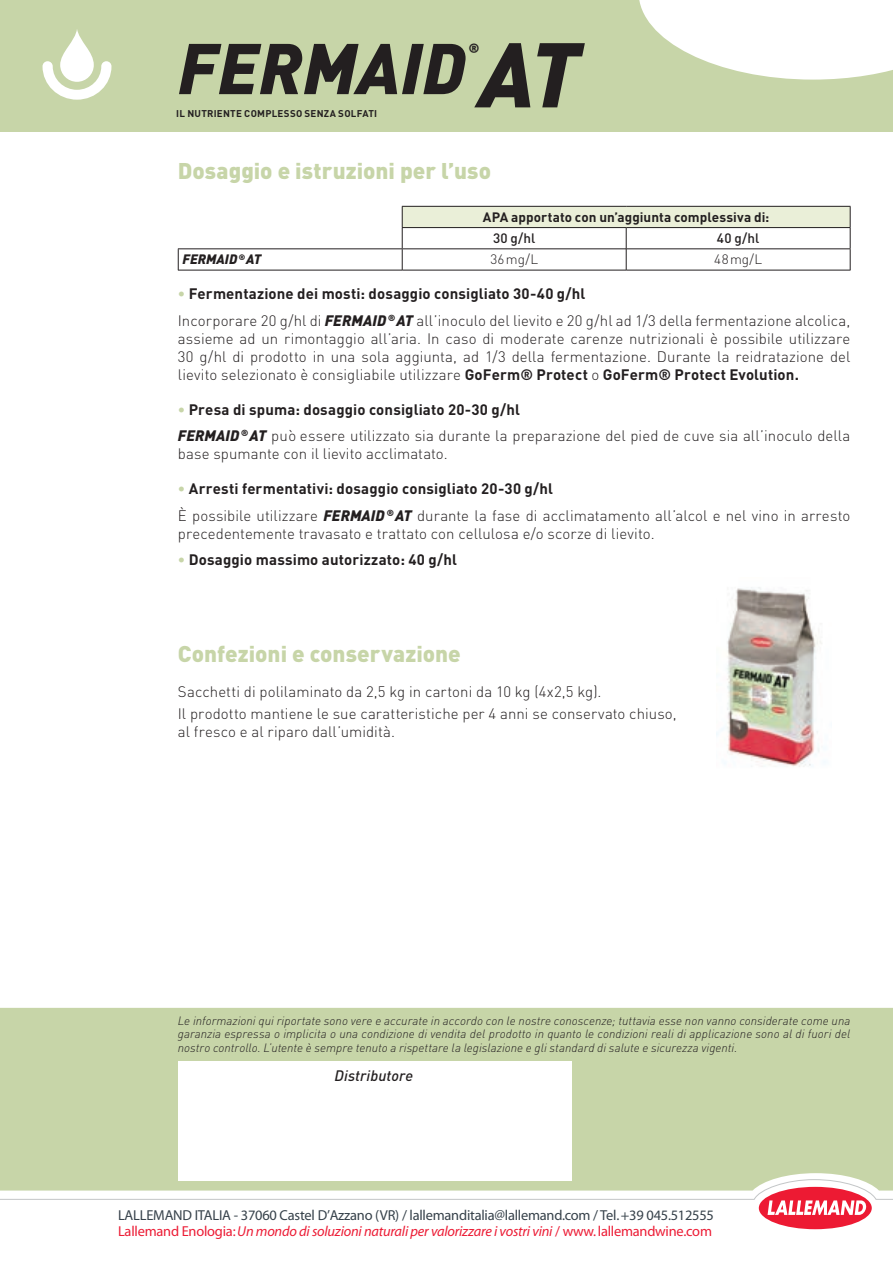
<style>
.page{position:relative;width:893px;height:1263px;background:#fff}
.page>*{position:absolute;margin:0;border:0;box-sizing:border-box;transform-origin:0 0}
.t1{font:italic 900 90.15px "DIN";color:#231f20}
.t2{font:italic 900 70.5px "DIN";color:#231f20}
.t3{font:900 22.5px "DIN";color:#c7d5a8}
.t4{font:300 15px/18px "DIN";letter-spacing:.005em;color:#231f20}
.t5{font:700 15px "DIN";letter-spacing:.01em;color:#231f20}
.t6{font:italic 500 15px "DIN";letter-spacing:.01em;color:#231f20}
.t7{font:14.4px/16px "Myriad";letter-spacing:-.015em;color:#36414a}
.t8{font:italic 900 13.65px "DIN";color:#231f20}
.t9{font:700 13.5px "DIN";letter-spacing:.005em;color:#231f20}
.t10{font:500 13.5px "DIN";letter-spacing:.005em;color:#231f20}
.t11{font:300 13.5px "DIN";letter-spacing:.03em;color:#231f20}
.t12{font:italic 900 13.5px "DIN";letter-spacing:-.005em;color:#231f20}
.t13{font:italic 300 12px/13.5px "DIN";color:#231f20;text-align:justify}
.t14{font:700 9.75px "DIN";letter-spacing:.025em;color:#231f20}
.s1{color:#c7d5a8}
.s2{font-weight:900;font-style:italic}
.s3{font-weight:700}
.s4{color:#ec1c35}
.s5{font-style:italic;color:#ec1c35}
</style>
<div class="page">
<div style="left:0;top:0;width:893px;height:132px;background:#c7d5a8"></div>
<div style="left:0;top:1008px;width:893px;height:171px;background:#c7d5a8"></div>
<div style="left:178px;top:1061px;width:393px;height:120px;background:#fff"></div>
<div style="left:402px;top:206px;width:448px;height:22px;background:#eaefd8"></div>
<hr style="left:402px;top:206px;width:224px;height:1px;background:#231f20">
<hr style="left:626px;top:206px;width:224px;height:1px;background:#231f20">
<hr style="left:402px;top:227px;width:224px;height:1px;background:#231f20">
<svg style="left:402px;top:207px;width:1px;height:63px"></svg>
<hr style="left:626px;top:227px;width:224px;height:1px;background:#231f20">
<hr style="left:178px;top:248px;width:224px;height:1px;background:#231f20">
<svg style="left:178px;top:249px;width:1px;height:21px"></svg>
<hr style="left:402px;top:248px;width:224px;height:1px;background:#231f20">
<hr style="left:626px;top:248px;width:224px;height:1px;background:#231f20">
<svg style="left:850px;top:207px;width:1px;height:63px"></svg>
<hr style="left:178px;top:270px;width:224px;height:1px;background:#231f20">
<hr style="left:402px;top:270px;width:224px;height:1px;background:#231f20">
<hr style="left:626px;top:270px;width:224px;height:1px;background:#231f20">
<svg style="left:626px;top:228px;width:1px;height:42px"></svg>
<img style="left:716px;top:587px;width:110px;height:180px">
<svg style="left:639px;top:0;width:254px;height:80px"></svg>
<svg style="left:60px;top:29px;width:34px;height:53px"></svg>
<svg style="left:43px;top:61px;width:68px;height:39px"></svg>
<div style="left:759px;top:1187px;width:113px;height:42px;background:#ed1a33;border-radius:50%"></div>
<svg style="left:0;top:1179px;width:893px;height:36px"></svg>
<p class="t1" style="left:479px;top:16px;width:102px">AT</p>
<p class="t2" style="left:178px;top:22px;width:290px">FERMAID</p>
<p class="t8" style="left:468px;top:39px;width:12px">®</p>
<p class="t14" style="left:176px;top:107px;width:202px">IL NUTRIENTE COMPLESSO SENZA SOLFATI</p>
<p class="t3" style="left:178px;top:155px;width:315px">Dosaggio e istruzioni per l’uso</p>
<p class="t9" style="left:483px;top:208px;width:288px">APA apportato con un’aggiunta complessiva di:</p>
<p class="t10" style="left:493px;top:229px;width:44px">30 g/hl</p>
<p class="t10" style="left:717px;top:229px;width:44px">40 g/hl</p>
<p class="t12" style="left:182px;top:250px;width:80px">FERMAID <sup>®</sup> AT</p>
<p class="t11" style="left:490px;top:251px;width:49px">36mg/L</p>
<p class="t11" style="left:714px;top:251px;width:49px">48mg/L</p>
<p class="t5" style="left:178px;top:284px;width:409px"><span class="s1">•</span> Fermentazione dei mosti: dosaggio consigliato 30-40 g/hl</p>
<p class="t4" style="left:178px;top:311px;width:674px;text-align:justify">Incorporare 20 g/hl di <span class="s2">FERMAID</span> <sup>®</sup> <span class="s2">AT</span> all’inoculo del lievito e 20 g/hl ad 1/3 della fermentazione alcolica, assieme ad un rimontaggio all’aria. In caso di moderate carenze nutrizionali è possibile utilizzare 30 g/hl di prodotto in una sola aggiunta, ad 1/3 della fermentazione. Durante la reidratazione del lievito selezionato è consigliabile utilizzare <span class="s3">GoFerm® Protect</span> o <span class="s3">GoFerm® Protect Evolution.</span></p>
<p class="t5" style="left:178px;top:400px;width:344px"><span class="s1">•</span> Presa di spuma: dosaggio consigliato 20-30 g/hl</p>
<p class="t4" style="left:178px;top:427px;width:674px"><span class="s2">FERMAID</span> <sup>®</sup> <span class="s2">AT</span> può essere utilizzato sia durante la preparazione del pied de cuve sia all’inoculo della base spumante con il lievito acclimatato.</p>
<p class="t5" style="left:178px;top:479px;width:377px"><span class="s1">•</span> Arresti fermentativi: dosaggio consigliato 20-30 g/hl</p>
<p class="t4" style="left:178px;top:506px;width:674px">È possibile utilizzare <span class="s2">FERMAID</span> <sup>®</sup> <span class="s2">AT</span> durante la fase di acclimatamento all’alcol e nel vino in arresto precedentemente travasato e trattato con cellulosa e/o scorze di lievito.</p>
<p class="t5" style="left:178px;top:550px;width:281px"><span class="s1">•</span> Dosaggio massimo autorizzato: 40 g/hl</p>
<p class="t3" style="left:178px;top:639px;width:284px">Confezioni e conservazione</p>
<p class="t4" style="left:178px;top:682px;width:425px">Sacchetti di polilaminato da 2,5 kg in cartoni da 10 kg (4x2,5 kg).</p>
<p class="t4" style="left:178px;top:705px;width:500px">Il prodotto mantiene le sue caratteristiche per 4 anni se conservato chiuso,</p>
<p class="t4" style="left:178px;top:723px;width:219px">al fresco e al riparo dall’umidità.</p>
<p class="t13" style="left:178px;top:1014px;width:674px">Le informazioni qui riportate sono vere e accurate in accordo con le nostre conoscenze; tuttavia esse non vanno considerate come una garanzia espressa o implicita o una condizione di vendita del prodotto in quanto le condizioni reali di applicazione sono al di fuori del nostro controllo. L’utente è sempre tenuto a rispettare la legislazione e gli standard di salute e sicurezza vigenti.</p>
<p class="t6" style="left:334px;top:1066px;width:80px">Distributore</p>
<p class="t7" style="left:118px;top:1208px;width:597px">LALLEMAND ITALIA - 37060 Castel D’Azzano (VR) / lallemanditalia@lallemand.com / Tel. +39 045.512555<br><span class="s4">Lallemand Enologia:</span> <span class="s5">Un mondo di soluzioni naturali per valorizzare i vostri vini</span> <span class="s4">/ www. lallemandwine.com</span></p>
</div>
